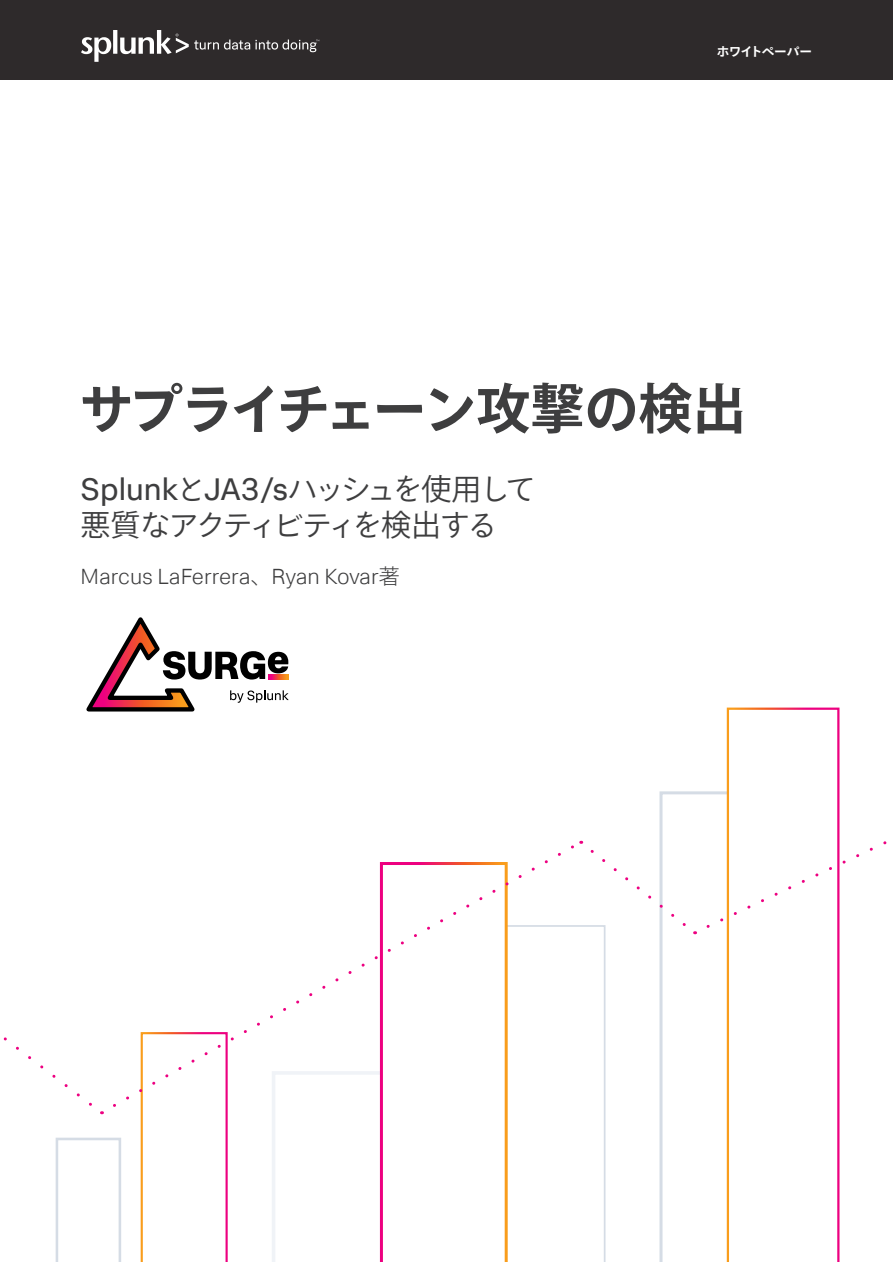
<style>
.page{position:relative;width:893px;height:1263px;background:#fff}
.page>*{position:absolute;margin:0;border:0;box-sizing:border-box;transform-origin:0 0}
.Document_Title{font:700 54px "Ryo Gothic Plus N";letter-spacing:-.045em;color:#3e3e3f}
.Document_dek{font:31.5px "Splunk Data Sans Pro";color:#3e3e3f}
.Document_dek-2{font:30px "Ryo Gothic Plus N";letter-spacing:-.08em;color:#3e3e3f}
.Document_dek-3{font:300 22.05px "Splunk Data Sans Pro";color:#3e3e3f}
.t1{font:700 12.6px "Ryo Gothic Plus N";letter-spacing:-.05em;color:#fff}
.t2{font:700 12.6px "Splunk Data Sans Pro";color:#fff}
.s1{font-family:"Ryo Gothic Plus N";font-size:30px}
.s2{font-family:"Ryo Gothic Plus N";font-size:21px}
</style>
<div class="page">
<div style="left:0;top:0;width:893px;height:80px;background:#2e2a2b"></div>
<svg style="left:81px;top:30px;width:238px;height:32px"></svg>
<svg style="left:56px;top:1138px;width:65px;height:123px"></svg>
<svg style="left:141px;top:1109px;width:87px;height:152px"></svg>
<svg style="left:272px;top:1109px;width:108px;height:152px"></svg>
<svg style="left:727px;top:707px;width:112px;height:34px"></svg>
<svg style="left:380px;top:1109px;width:3px;height:152px"></svg>
<svg style="left:3px;top:1037px;width:99px;height:77px"></svg>
<svg style="left:113px;top:862px;width:377px;height:247px"></svg>
<svg style="left:490px;top:741px;width:397px;height:520px"></svg>
<svg style="left:86px;top:617px;width:203px;height:94px"></svg>
<p class="t1" style="left:717px;top:43px;width:97px">ホワイトペーパー</p>
<p class="t2" style="left:762px;top:44px;width:14px">ホワイトペーパー</p>
<p class="Document_Title" style="left:79px;top:374px;width:668px">サプライチェーン攻撃の検出</p>
<p class="Document_dek" style="left:81px;top:470px;width:456px">Splunk<span class="s1">と</span>JA3/s<span class="s1">ハッシュを使用して</span></p>
<p class="Document_dek-2" style="left:81px;top:506px;width:418px">悪質なアクティビティを検出する</p>
<p class="Document_dek-3" style="left:81px;top:563px;width:321px">Marcus LaFerrera<span class="s2">、</span>Ryan Kovar<span class="s2">著</span></p>
</div>
